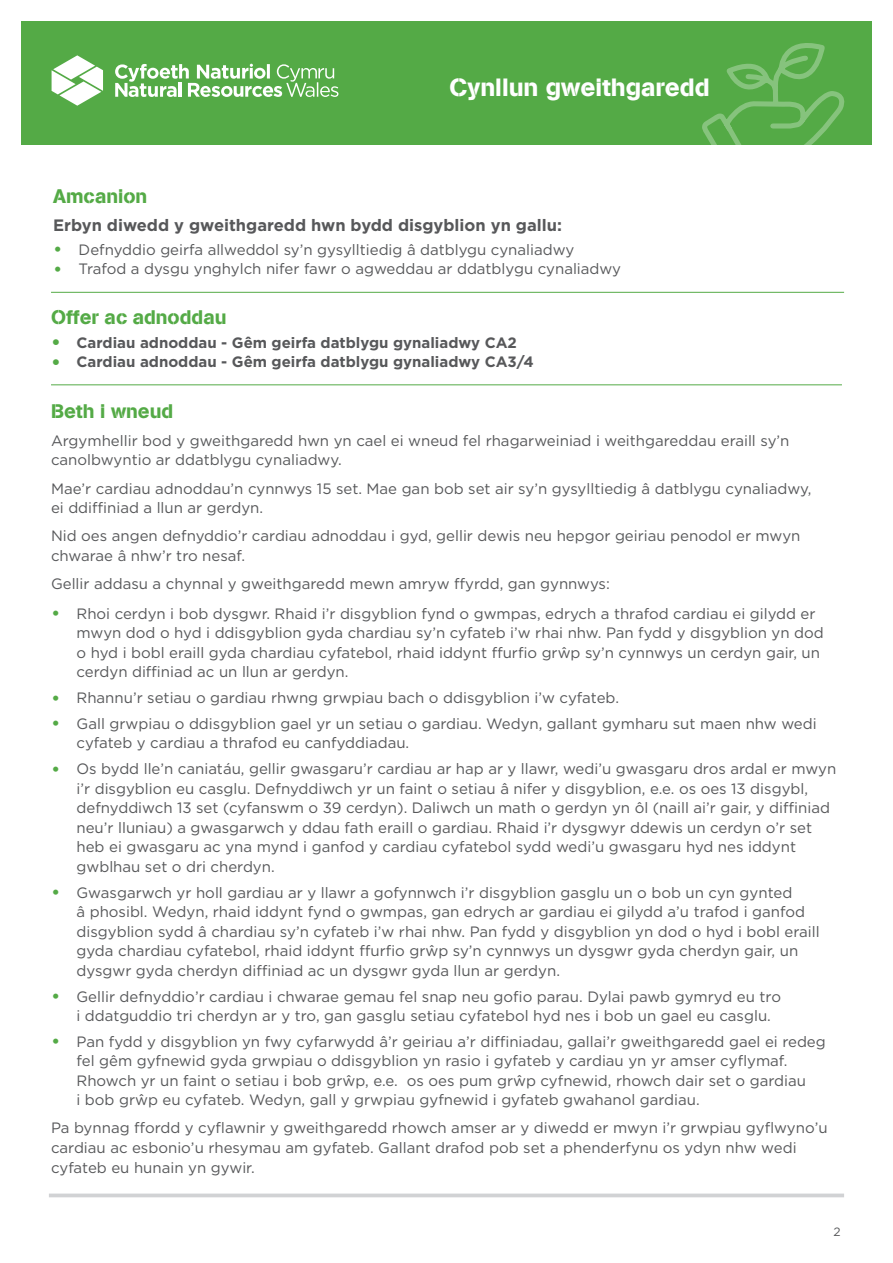
<style>
.page{position:relative;width:893px;height:1263px;background:#fff}
.page>*{position:absolute;margin:0;border:0;box-sizing:border-box;transform-origin:0 0}
.t1{font:24.75px "AG Book Stencil";color:#fff}
.t2{font:19.5px "AG Book Stencil";color:#54aa46}
.t3{font:700 16.5px "Gotham";color:#57585a}
.t4{font:15px/19.5px "Gotham";color:#57585a}
.t5{font:700 15px "Gotham";color:#57585a}
.t6{font:12px "Gotham";color:#57585a}
.s1{font-size:19.5px;color:#54aa46}
</style>
<div class="page">
<div style="left:21px;top:21px;width:851px;height:124px;background:#54aa46"></div>
<svg style="left:52px;top:55px;width:51px;height:51px"></svg>
<svg style="left:115px;top:64px;width:223px;height:33px"></svg>
<hr style="left:51px;top:384px;width:791px;height:1px;background:#54aa46">
<svg style="left:49px;top:1193px;width:795px;height:4px;background:#d7d8da"></svg>
<hr style="left:51px;top:292px;width:793px;height:1px;background:#54aa46">
<svg style="left:702px;top:43px;width:143px;height:102px"></svg>
<h1 class="t1" style="left:449px;top:73px;width:262px">Cynllun gweithgaredd</h1>
<h2 class="t2" style="left:53px;top:184px;width:96px">Amcanion</h2>
<p class="t3" style="left:53px;top:214px;width:510px">Erbyn diwedd y gweithgaredd hwn bydd disgyblion yn gallu:</p>
<p class="t4" style="left:53px;top:239px;width:523px"><span class="s1">•</span> Defnyddio geirfa allweddol sy’n gysylltiedig â datblygu cynaliadwy</p>
<p class="t4" style="left:53px;top:259px;width:569px"><span class="s1">•</span> Trafod a dysgu ynghylch nifer fawr o agweddau ar ddatblygu cynaliadwy</p>
<h2 class="t2" style="left:51px;top:306px;width:177px">Offer ac adnoddau</h2>
<p class="t5" style="left:51px;top:333px;width:467px"><span class="s1">•</span> Cardiau adnoddau - Gêm geirfa datblygu gynaliadwy CA2</p>
<p class="t5" style="left:51px;top:352px;width:484px"><span class="s1">•</span> Cardiau adnoddau - Gêm geirfa datblygu gynaliadwy CA3/4</p>
<h2 class="t2" style="left:51px;top:399px;width:124px">Beth i wneud</h2>
<p class="t4" style="left:51px;top:431px;width:740px">Argymhellir bod y gweithgaredd hwn yn cael ei wneud fel rhagarweiniad i weithgareddau eraill sy’n canolbwyntio ar ddatblygu cynaliadwy.</p>
<p class="t4" style="left:51px;top:478px;width:762px">Mae’r cardiau adnoddau’n cynnwys 15 set. Mae gan bob set air sy’n gysylltiedig â datblygu cynaliadwy, ei ddiffiniad a llun ar gerdyn.</p>
<p class="t4" style="left:51px;top:526px;width:751px">Nid oes angen defnyddio’r cardiau adnoddau i gyd, gellir dewis neu hepgor geiriau penodol er mwyn chwarae â nhw’r tro nesaf.</p>
<p class="t4" style="left:51px;top:573px;width:560px">Gellir addasu a chynnal y gweithgaredd mewn amryw ffyrdd, gan gynnwys:</p>
<p class="t4" style="left:77px;top:603px;width:749px;text-indent:-26px"><span class="s1">•</span> Rhoi cerdyn i bob dysgwr. Rhaid i’r disgyblion fynd o gwmpas, edrych a thrafod cardiau ei gilydd er mwyn dod o hyd i ddisgyblion gyda chardiau sy’n cyfateb i’w rhai nhw. Pan fydd y disgyblion yn dod o hyd i bobl eraill gyda chardiau cyfatebol, rhaid iddynt ffurfio grŵp sy’n cynnwys un cerdyn gair, un cerdyn diffiniad ac un llun ar gerdyn.</p>
<p class="t4" style="left:51px;top:688px;width:569px"><span class="s1">•</span> Rhannu’r setiau o gardiau rhwng grwpiau bach o ddisgyblion i’w cyfateb.</p>
<p class="t4" style="left:77px;top:713px;width:742px;text-indent:-26px"><span class="s1">•</span> Gall grwpiau o ddisgyblion gael yr un setiau o gardiau. Wedyn, gallant gymharu sut maen nhw wedi cyfateb y cardiau a thrafod eu canfyddiadau.</p>
<p class="t4" style="left:77px;top:759px;width:761px;text-indent:-26px"><span class="s1">•</span> Os bydd lle’n caniatáu, gellir gwasgaru’r cardiau ar hap ar y llawr, wedi’u gwasgaru dros ardal er mwyn i’r disgyblion eu casglu. Defnyddiwch yr un faint o setiau â nifer y disgyblion, e.e. os oes 13 disgybl, defnyddiwch 13 set (cyfanswm o 39 cerdyn). Daliwch un math o gerdyn yn ôl (naill ai’r gair, y diffiniad neu’r lluniau) a gwasgarwch y ddau fath eraill o gardiau. Rhaid i’r dysgwyr ddewis un cerdyn o’r set heb ei gwasgaru ac yna mynd i ganfod y cardiau cyfatebol sydd wedi’u gwasgaru hyd nes iddynt gwblhau set o dri cherdyn.</p>
<p class="t4" style="left:77px;top:882px;width:745px;text-indent:-26px"><span class="s1">•</span> Gwasgarwch yr holl gardiau ar y llawr a gofynnwch i’r disgyblion gasglu un o bob un cyn gynted<br>â phosibl. Wedyn, rhaid iddynt fynd o gwmpas, gan edrych ar gardiau ei gilydd a’u trafod i ganfod disgyblion sydd â chardiau sy’n cyfateb i’w rhai nhw. Pan fydd y disgyblion yn dod o hyd i bobl eraill gyda chardiau cyfatebol, rhaid iddynt ffurfio grŵp sy’n cynnwys un dysgwr gyda cherdyn gair, un dysgwr gyda cherdyn diffiniad ac un dysgwr gyda llun ar gerdyn.</p>
<p class="t4" style="left:77px;top:986px;width:706px;text-indent:-26px"><span class="s1">•</span> Gellir defnyddio’r cardiau i chwarae gemau fel snap neu gofio parau. Dylai pawb gymryd eu tro i ddatguddio tri cherdyn ar y tro, gan gasglu setiau cyfatebol hyd nes i bob un gael eu casglu.</p>
<p class="t4" style="left:77px;top:1031px;width:751px;text-indent:-26px"><span class="s1">•</span> Pan fydd y disgyblion yn fwy cyfarwydd â’r geiriau a’r diffiniadau, gallai’r gweithgaredd gael ei redeg fel gêm gyfnewid gyda grwpiau o ddisgyblion yn rasio i gyfateb y cardiau yn yr amser cyflymaf.<br>Rhowch yr un faint o setiau i bob grŵp, e.e. os oes pum grŵp cyfnewid, rhowch dair set o gardiau<br>i bob grŵp eu cyfateb. Wedyn, gall y grwpiau gyfnewid i gyfateb gwahanol gardiau.</p>
<p class="t4" style="left:51px;top:1118px;width:778px">Pa bynnag ffordd y cyflawnir y gweithgaredd rhowch amser ar y diwedd er mwyn i’r grwpiau gyflwyno’u cardiau ac esbonio’u rhesymau am gyfateb. Gallant drafod pob set a phenderfynu os ydyn nhw wedi cyfateb eu hunain yn gywir.</p>
<p class="t6" style="left:833px;top:1224px;width:9px">2</p>
</div>
